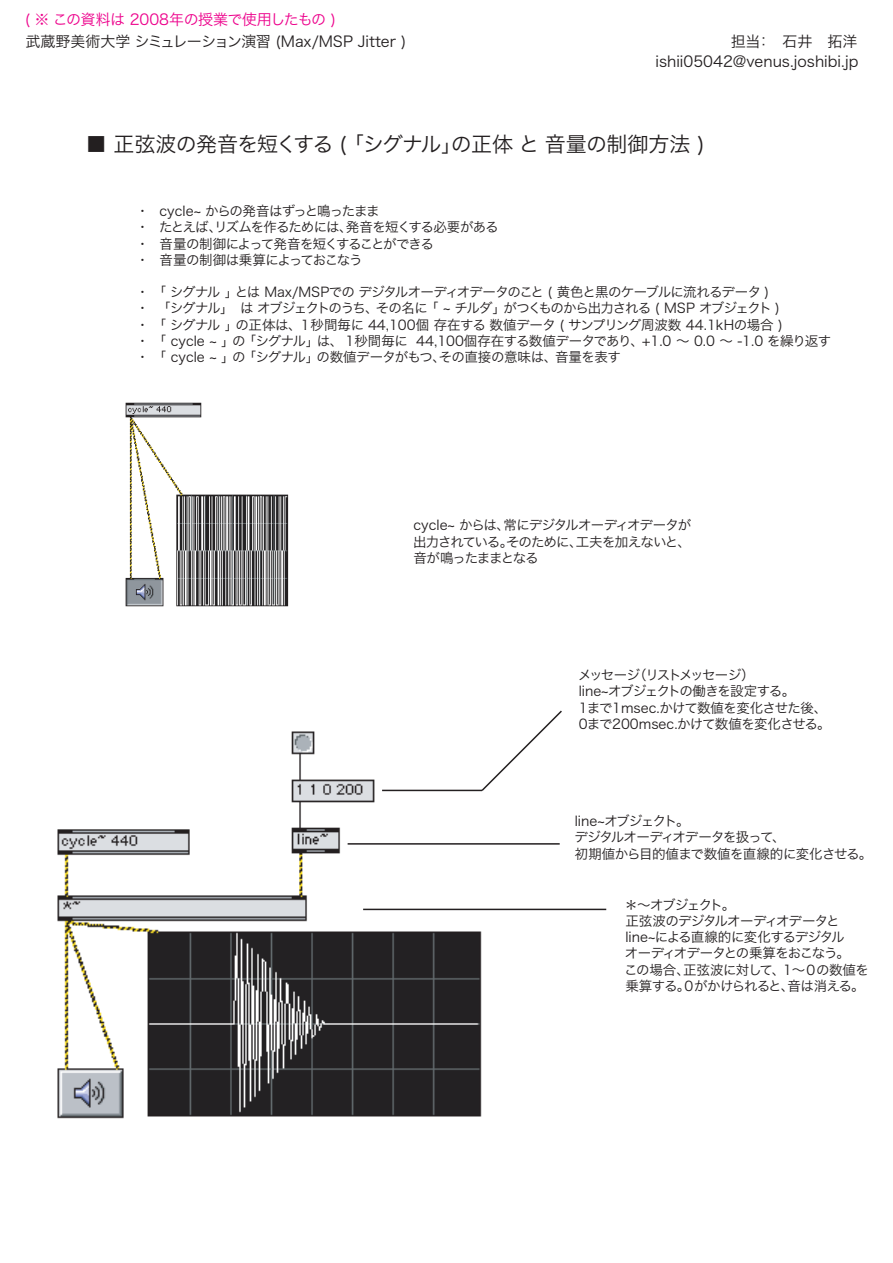
<style>
.page{position:relative;width:893px;height:1263px;background:#fff}
.page>*{position:absolute;margin:0;border:0;box-sizing:border-box;transform-origin:0 0}
.t1{font:21px "Hira Kaku Pro W3";letter-spacing:-.03em;color:#231f20}
.t2{font:15px/19.6px "Hira Kaku Pro W3";color:#231f20;text-align:right}
.t3{font:15px "Hira Kaku Pro W3";letter-spacing:-.03em;color:#ed028c}
.t4{font:13.5px/16.2px "Hira Kaku Pro W3";letter-spacing:-.055em;color:#231f20}
</style>
<div class="page">
<img style="left:57px;top:731px;width:433px;height:388px">
<hr style="left:382px;top:790px;width:100px;height:1px;background:#231f20">
<hr style="left:348px;top:843px;width:212px;height:2px;background:#231f20">
<hr style="left:363px;top:909px;width:243px;height:1px;background:#231f20">
<svg style="left:480px;top:710px;width:82px;height:82px"></svg>
<img style="left:125px;top:402px;width:164px;height:205px">
<p class="t3" style="left:25px;top:6px;width:313px">( ※ この資料は 2008年の授業で使用したもの )</p>
<p class="t2" style="left:25px;top:31px;width:383px">武蔵野美術大学 シミュレーション演習 (Max/MSP Jitter )</p>
<p class="t2" style="left:655px;top:31px;width:204px">担当：　石井　拓洋ishii05042@venus.joshibi.jp</p>
<h1 class="t1" style="left:86px;top:126px;width:620px">■ 正弦波の発音を短くする ( 「シグナル」の正体 と 音量の制御方法 )</h1>
<p class="t4" style="left:136px;top:202px;width:364px">・　cycle~ からの発音はずっと鳴ったまま<br>・　たとえば、リズムを作るためには、発音を短くする必要がある・　音量の制御によって発音を短くすることができる<br>・　音量の制御は乗算によっておこなう　</p>
<p class="t4" style="left:136px;top:283px;width:697px">・ 「 シグナル 」とは Max/MSPでの デジタルオーディオデータのこと ( 黄色と黒のケーブルに流れるデータ )<br>・ 　「シグナル」　は オブジェクトのうち、その名に 「 ~ チルダ」がつくものから出力される ( MSP オブジェクト )<br>・ 「 シグナル 」の正体は、１秒間毎に 44,100個 存在する 数値データ ( サンプリング周波数 44.1kHの場合 )<br>・ 「 cycle ~ 」の 「シグナル」は、 1秒間毎に 44,100個存在する数値データであり、+1.0 ～ 0.0 ～ -1.0 を繰り返す・ 「 cycle ~ 」の 「シグナル」の数値データがもつ、その直接の意味は、音量を表す</p>
<p class="t4" style="left:413px;top:516px;width:280px;text-align:justify">cycle~ からは、常にデジタルオーディオデータが出力されている。そのために、工夫を加えないと、音が鳴ったままとなる</p>
<p class="t4" style="left:578px;top:666px;width:254px">メッセージ（リストメッセージ）<br>line~オブジェクトの働きを設定する。<br>1まで1msec.かけて数値を変化させた後、<br>0まで200msec.かけて数値を変化させる。</p>
<p class="t4" style="left:574px;top:812px;width:299px">line~オブジェクト。<br>デジタルオーディオデータを扱って、<br>初期値から目的値まで数値を直線的に変化させる。</p>
<p class="t4" style="left:624px;top:896px;width:246px">＊～オブジェクト。<br>正弦波のデジタルオーディオデータとline~による直線的に変化するデジタル<br>オーディオデータとの乗算をおこなう。<br>この場合、正弦波に対して、1～０の数値を乗算する。０がかけられると、音は消える。</p>
</div>
